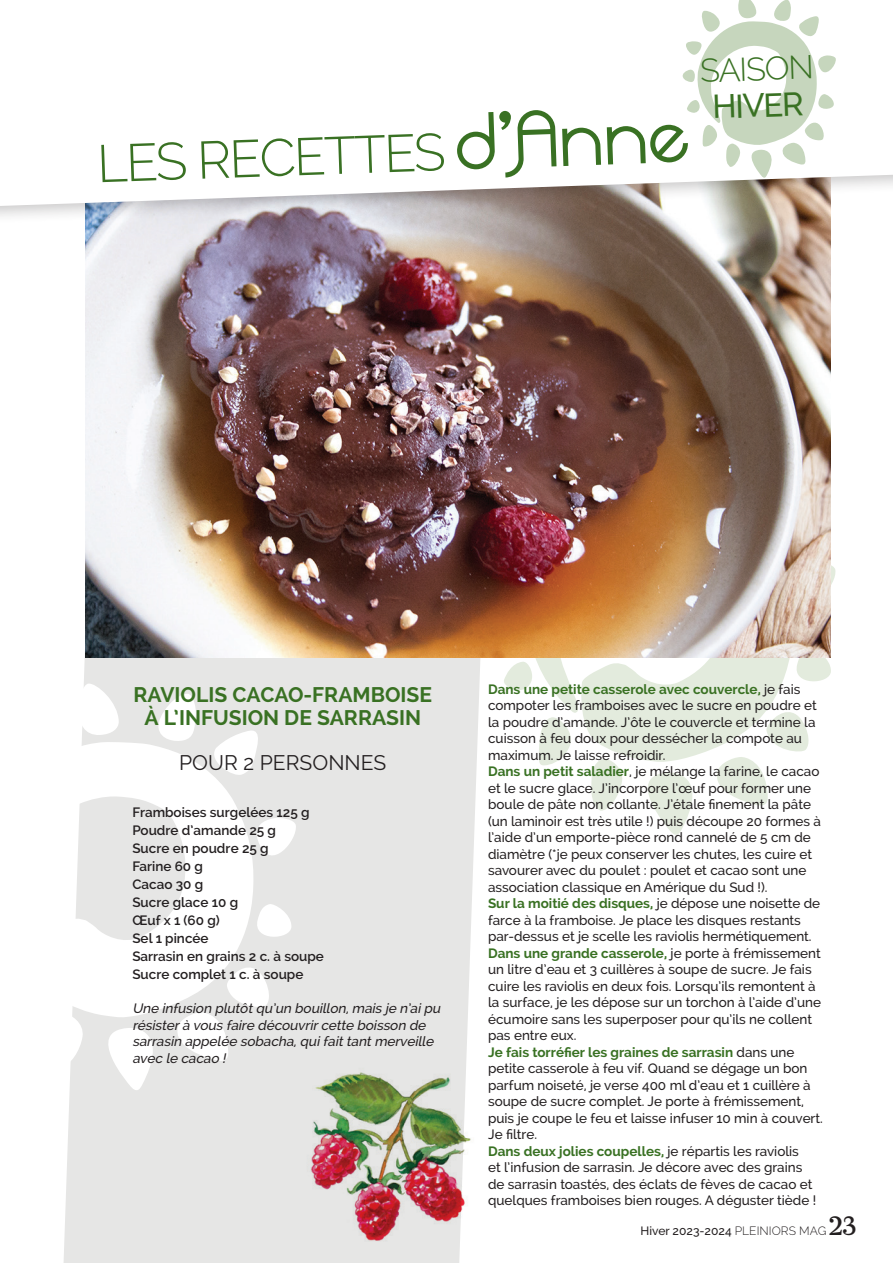
<style>
.page{position:relative;width:893px;height:1263px;background:#fff}
.page>*{position:absolute;margin:0;border:0;box-sizing:border-box;transform-origin:0 0}
.t1{font:300 52.5px "Raleway";color:#397123}
.t2{font:300 32.85px "Raleway";color:#397123}
.t3{font:500 32.85px "Raleway";color:#397123}
.t4{font:27px "Farnham Text Regular LF";color:#231f20}
.t5{font:700 21px/22.5px "Raleway";color:#397123;text-align:center}
.t6{font:21px "Raleway";color:#231f20}
.t7{font:500 13.5px/16.5px "Raleway";color:#231f20}
.t8{font:600 13.5px "Raleway";color:#231f20}
.t9{font:italic 500 13.5px/16.5px "Raleway";color:#231f20}
.t10{font:500 12px "Raleway";color:#231f20}
.s1{font-family:"Quadranta";font-weight:400;font-size:75px}
.s2{font-weight:700;color:#397123}
.s3{font-weight:300}
</style>
<div class="page">
<div style="left:64px;top:658px;width:416px;height:605px;background:#e6e6e5"></div>
<svg style="left:535px;top:658px;width:255px;height:76px;fill:#e3ebdd"></svg>
<svg style="left:830px;top:562px;width:6px;height:55px"></svg>
<svg style="left:796px;top:648px;width:35px;height:34px"></svg>
<svg style="left:590px;top:703px;width:219px;height:132px"></svg>
<svg style="left:538px;top:717px;width:33px;height:48px"></svg>
<svg style="left:504px;top:662px;width:28px;height:28px"></svg>
<img style="left:85px;top:257px;width:745px;height:401px">
<div style="left:0;top:0;width:893px;height:257px;background:#231f20;opacity:.25"></div>
<svg style="left:0;top:0;width:893px;height:206px"></svg>
<svg style="left:64px;top:742px;width:192px;height:216px"></svg>
<svg style="left:69px;top:683px;width:50px;height:53px"></svg>
<svg style="left:157px;top:692px;width:40px;height:50px"></svg>
<svg style="left:207px;top:726px;width:55px;height:52px"></svg>
<svg style="left:247px;top:817px;width:51px;height:56px"></svg>
<svg style="left:252px;top:903px;width:40px;height:39px"></svg>
<svg style="left:64px;top:958px;width:207px;height:137px"></svg>
<svg style="left:681px;top:0;width:156px;height:180px"></svg>
<img style="left:296px;top:1063px;width:184px;height:190px">
<p class="t1" style="left:96px;top:133px;width:594px;rotate:-2deg">LES RECETTES <span class="s1">d’Anne</span></p>
<p class="t2" style="left:699px;top:52px;width:115px;rotate:-2deg">SAISON</p>
<p class="t3" style="left:712px;top:88px;width:93px;rotate:-2deg">HIVER</p>
<p class="t5" style="left:133px;top:684px;width:300px">RAVIOLIS CACAO-FRAMBOISE<br>À L’INFUSION DE SARRASIN</p>
<p class="t6" style="left:179px;top:750px;width:209px">POUR 2 PERSONNES</p>
<p class="t8" style="left:132px;top:804px;width:179px">Framboises surgelées 125 g</p>
<p class="t8" style="left:132px;top:822px;width:145px">Poudre d’amande 25 g</p>
<p class="t8" style="left:132px;top:840px;width:138px">Sucre en poudre 25 g</p>
<p class="t8" style="left:132px;top:858px;width:72px">Farine 60 g</p>
<p class="t8" style="left:132px;top:876px;width:72px">Cacao 30 g</p>
<p class="t8" style="left:132px;top:894px;width:107px">Sucre glace 10 g</p>
<p class="t8" style="left:132px;top:912px;width:89px">Œuf x 1 (60 g)</p>
<p class="t8" style="left:132px;top:930px;width:78px">Sel 1 pincée</p>
<p class="t8" style="left:132px;top:948px;width:193px">Sarrasin en grains 2 c. à soupe</p>
<p class="t8" style="left:132px;top:966px;width:173px">Sucre complet 1 c. à soupe</p>
<p class="t9" style="left:132px;top:1000px;width:313px">Une infusion plutôtqu’un bouillon,mais je n’aipu résisterà vous faire découvrircette boisson de sarrasin appelée sobacha,quifaittantmerveille</p>
<p class="t9" style="left:132px;top:1050px;width:98px">avec le cacao !</p>
<p class="t7" style="left:488px;top:681px;width:330px"><span class="s2">Dans une petite casserole avec couvercle,</span> je fais compoter les framboises avec le sucre en poudre et la poudre d’amande. J’ôte le couvercle et termine la cuisson à feu doux pour dessécher la compote au maximum. Je laisse refroidir.</p>
<p class="t7" style="left:488px;top:763px;width:334px"><span class="s2">Dans un petit saladier</span>, je mélange la farine, le cacao et le sucre glace. J’incorpore l’œuf pour former une boule de pâte non collante. J’étale finement la pâte (un laminoir est très utile !) puis découpe 20 formes à l’aide d’un emporte-pièce rond cannelé de 5 cm de diamètre (*je peux conserver les chutes, les cuire et savourer avec du poulet : poulet et cacao sont une association classique en Amérique du Sud !).</p>
<p class="t7" style="left:488px;top:895px;width:334px"><span class="s2">Sur la moitié des disques,</span> je dépose une noisette de farce à la framboise. Je place les disques restants par-dessus et je scelle les raviolis hermétiquement.</p>
<p class="t7" style="left:488px;top:945px;width:334px"><span class="s2">Dans une grande casserole,</span> je porte à frémissement un litre d’eau et 3 cuillères à soupe de sucre. Je fais cuire les raviolis en deux fois. Lorsqu’ils remontent à la surface, je les dépose sur un torchon à l’aide d’une écumoire sans les superposer pour qu’ils ne collent pas entre eux.</p>
<p class="t7" style="left:488px;top:1044px;width:336px"><span class="s2">Je fais torréfier les graines de sarrasin</span> dans une petite casserole à feu vif. Quand se dégage un bon parfum noiseté, je verse 400 ml d’eau et 1 cuillère à soupe de sucre complet. Je porte à frémissement, puis je coupe le feu et laisse infuser 10 min à couvert.<br>Je filtre.</p>
<p class="t7" style="left:488px;top:1143px;width:330px"><span class="s2">Dans deux jolies coupelles,</span> je répartis les raviolis<br>et l’infusion de sarrasin. Je décore avec des grains de sarrasin toastés, des éclats de fèves de cacao et quelques framboises bien rouges. A déguster tiède !</p>
<p class="t4" style="left:829px;top:1210px;width:29px">23</p>
<p class="t10" style="left:640px;top:1224px;width:188px">Hiver 2023-2024 <span class="s3">PLEINIORS MAG</span></p>
</div>
